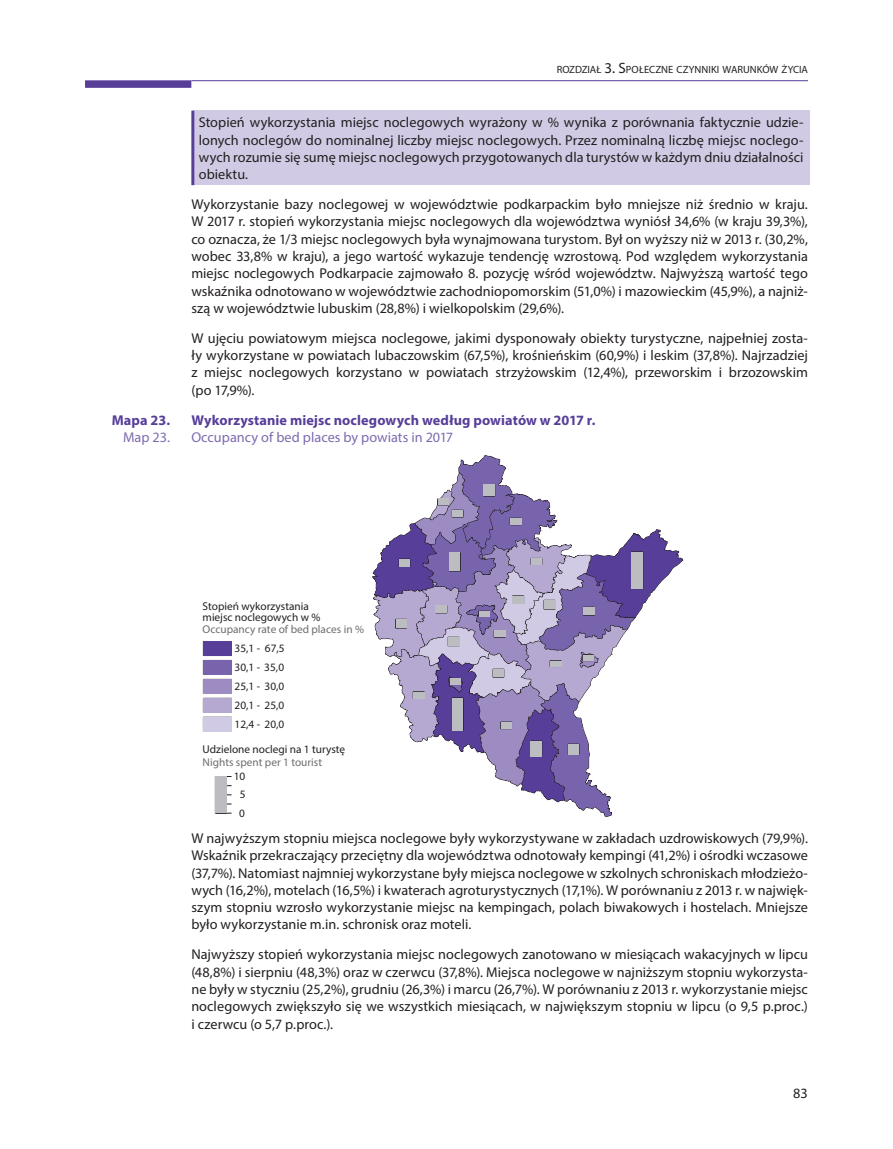
<style>
.page{position:relative;width:893px;height:1149px;background:#fff}
.page>*{position:absolute;margin:0;border:0;box-sizing:border-box;transform-origin:0 0}
.t1{font:14.25px/17.2px "Myriad Pro";color:#231f20;text-align:justify}
.t2{font:700 14.25px "Myriad Pro";letter-spacing:.01em;color:#573e99}
.t3{font:14.25px "Myriad Pro";color:#7e6bb0}
.t4{font:11.25px/18.9px "Myriad Pro";color:#231f20}
.t5{font:11.25px "Myriad Pro";color:#6c6d70}
.t6{font:10.5px "Myriad Pro";color:#231f20}
.s1{font-size:15px}
</style>
<div class="page">
<div style="left:85px;top:80px;width:106px;height:8px;background:#573e99"></div>
<hr style="left:191px;top:80px;width:617px;height:1px;background:#573e99">
<div style="left:193px;top:111px;width:616px;height:74px;background:#d0cae4"></div>
<hr style="left:191px;top:111px;width:3px;height:74px;background:#573e99">
<svg style="left:372px;top:455px;width:312px;height:361px"></svg>
<div style="left:550px;top:660px;width:11px;height:6px;background:#bcbdc0"></div>
<div style="left:494px;top:630px;width:11px;height:7px;background:#bcbdc0"></div>
<div style="left:501px;top:721px;width:10px;height:7px;background:#bcbdc0"></div>
<div style="left:583px;top:607px;width:11px;height:8px;background:#bcbdc0"></div>
<div style="left:413px;top:691px;width:11px;height:7px;background:#bcbdc0"></div>
<div style="left:568px;top:743px;width:11px;height:11px;background:#bcbdc0"></div>
<div style="left:399px;top:559px;width:11px;height:7px;background:#bcbdc0"></div>
<div style="left:510px;top:518px;width:11px;height:6px;background:#bcbdc0"></div>
<div style="left:395px;top:619px;width:12px;height:9px;border:1px solid #231f20"></div>
<div style="left:396px;top:619px;width:10px;height:9px;background:#bcbdc0"></div>
<div style="left:531px;top:558px;width:11px;height:6px;background:#bcbdc0"></div>
<div style="left:544px;top:600px;width:11px;height:9px;background:#bcbdc0"></div>
<div style="left:484px;top:484px;width:11px;height:12px;background:#bcbdc0"></div>
<div style="left:436px;top:605px;width:11px;height:7px;background:#bcbdc0"></div>
<div style="left:452px;top:510px;width:11px;height:7px;background:#bcbdc0"></div>
<div style="left:493px;top:669px;width:11px;height:8px;background:#bcbdc0"></div>
<div style="left:531px;top:740px;width:11px;height:16px;background:#bcbdc0"></div>
<div style="left:448px;top:637px;width:11px;height:8px;background:#bcbdc0"></div>
<div style="left:513px;top:595px;width:11px;height:8px;background:#bcbdc0"></div>
<div style="left:450px;top:552px;width:10px;height:19px;background:#bcbdc0"></div>
<div style="left:632px;top:551px;width:11px;height:37px;background:#bcbdc0"></div>
<div style="left:452px;top:697px;width:11px;height:33px;background:#bcbdc0"></div>
<div style="left:479px;top:611px;width:10px;height:5px;background:#bcbdc0"></div>
<div style="left:437px;top:498px;width:12px;height:7px;border:1px solid #231f20"></div>
<div style="left:438px;top:498px;width:10px;height:7px;background:#bcbdc0"></div>
<div style="left:583px;top:654px;width:11px;height:6px;background:#bcbdc0"></div>
<div style="left:450px;top:678px;width:11px;height:6px;background:#bcbdc0"></div>
<div style="left:203px;top:641px;width:28px;height:14px;background:#573e99"></div>
<div style="left:203px;top:660px;width:28px;height:14px;background:#7864ac"></div>
<div style="left:203px;top:679px;width:28px;height:14px;background:#9c8cc2"></div>
<div style="left:203px;top:717px;width:28px;height:14px;background:#d0cae4"></div>
<div style="left:203px;top:698px;width:28px;height:14px;background:#b5a9d2"></div>
<div style="left:215px;top:776px;width:11px;height:36px;background:#bcbdc0"></div>
<p class="t6" style="left:557px;top:63px;width:253px">ROZDZIAŁ <span class="s1">3. S</span>POŁECZNE CZYNNIKI WARUNKÓW ŻYCIA</p>
<p class="t1" style="left:199px;top:114px;width:606px">Stopień wykorzystania miejsc noclegowych wyrażony w % wynika z porównania faktycznie udzie&shy;lonych noclegów do nominalnej liczby miejsc noclegowych. Przez nominalną liczbę miejsc noclego&shy;wych rozumie się sumę miejsc noclegowych przygotowanych dla turystów w każdym dniu działalności obiektu.</p>
<p class="t1" style="left:191px;top:195px;width:618px">Wykorzystanie bazy noclegowej w województwie podkarpackim było mniejsze niż średnio w kraju.<br>W 2017 r. stopień wykorzystania miejsc noclegowych dla województwa wyniósł 34,6% (w kraju 39,3%), co oznacza, że 1/3 miejsc noclegowych była wynajmowana turystom. Był on wyższy niż w 2013 r. (30,2%, wobec 33,8% w kraju), a jego wartość wykazuje tendencję wzrostową. Pod względem wykorzystania miejsc noclegowych Podkarpacie zajmowało 8. pozycję wśród województw. Najwyższą wartość tego wskaźnika odnotowano w województwie zachodniopomorskim (51,0%) i mazowieckim (45,9%), a najniż&shy;szą w województwie lubuskim (28,8%) i wielkopolskim (29,6%).</p>
<p class="t1" style="left:191px;top:329px;width:618px">W ujęciu powiatowym miejsca noclegowe, jakimi dysponowały obiekty turystyczne, najpełniej zosta&shy;ły wykorzystane w powiatach lubaczowskim (67,5%), krośnieńskim (60,9%) i leskim (37,8%). Najrzadziej z miejsc noclegowych korzystano w powiatach strzyżowskim (12,4%), przeworskim i brzozowskim (po 17,9%).</p>
<p class="t2" style="left:112px;top:410px;width:60px">Mapa 23.</p>
<p class="t2" style="left:191px;top:410px;width:405px">Wykorzystanie miejsc noclegowych według powiatów w 2017 r.</p>
<p class="t3" style="left:123px;top:428px;width:49px">Map 23.</p>
<p class="t3" style="left:191px;top:428px;width:263px">Occupancy of bed places by powiats in 2017</p>
<p class="t4" style="left:203px;top:600px;width:119px;line-height:11.2px">Stopień wykorzystania miejsc noclegowych w %</p>
<p class="t5" style="left:203px;top:622px;width:163px">Occupancy rate of bed places in %</p>
<p class="t4" style="left:235px;top:638px;width:52px;text-align:justify">35,1 - 67,5<br>30,1 - 35,0<br>25,1 - 30,0</p>
<p class="t4" style="left:235px;top:714px;width:51px">12,4 - 20,0</p>
<p class="t4" style="left:235px;top:695px;width:51px">20,1 - 25,0</p>
<p class="t4" style="left:203px;top:739px;width:144px">Udzielone noclegi na 1 turystę</p>
<p class="t4" style="left:234px;top:766px;width:13px">10</p>
<p class="t4" style="left:239px;top:803px;width:7px">0</p>
<p class="t5" style="left:203px;top:755px;width:121px">Nights spent per 1 tourist</p>
<p class="t4" style="left:240px;top:784px;width:7px">5</p>
<p class="t1" style="left:191px;top:829px;width:618px">W najwyższym stopniu miejsca noclegowe były wykorzystywane w zakładach uzdrowiskowych (79,9%).<br>Wskaźnik przekraczający przeciętny dla województwa odnotowały kempingi (41,2%) i ośrodki wczasowe (37,7%). Natomiast najmniej wykorzystane były miejsca noclegowe w szkolnych schroniskach młodzieżo&shy;wych (16,2%), motelach (16,5%) i kwaterach agroturystycznych (17,1%). W porównaniu z 2013 r. w najwięk&shy;szym stopniu wzrosło wykorzystanie miejsc na kempingach, polach biwakowych i hostelach. Mniejsze było wykorzystanie m.in. schronisk oraz moteli.</p>
<p class="t1" style="left:191px;top:945px;width:618px">Najwyższy stopień wykorzystania miejsc noclegowych zanotowano w miesiącach wakacyjnych w lipcu (48,8%) i sierpniu (48,3%) oraz w czerwcu (37,8%). Miejsca noclegowe w najniższym stopniu wykorzysta&shy;ne były w styczniu (25,2%), grudniu (26,3%) i marcu (26,7%). W porównaniu z 2013 r. wykorzystanie miejsc noclegowych zwiększyło się we wszystkich miesiącach, w największym stopniu w lipcu (o 9,5 p.proc.) i czerwcu (o 5,7 p.proc.).</p>
<p class="t1" style="left:793px;top:1083px;width:16px">83</p>
</div>
